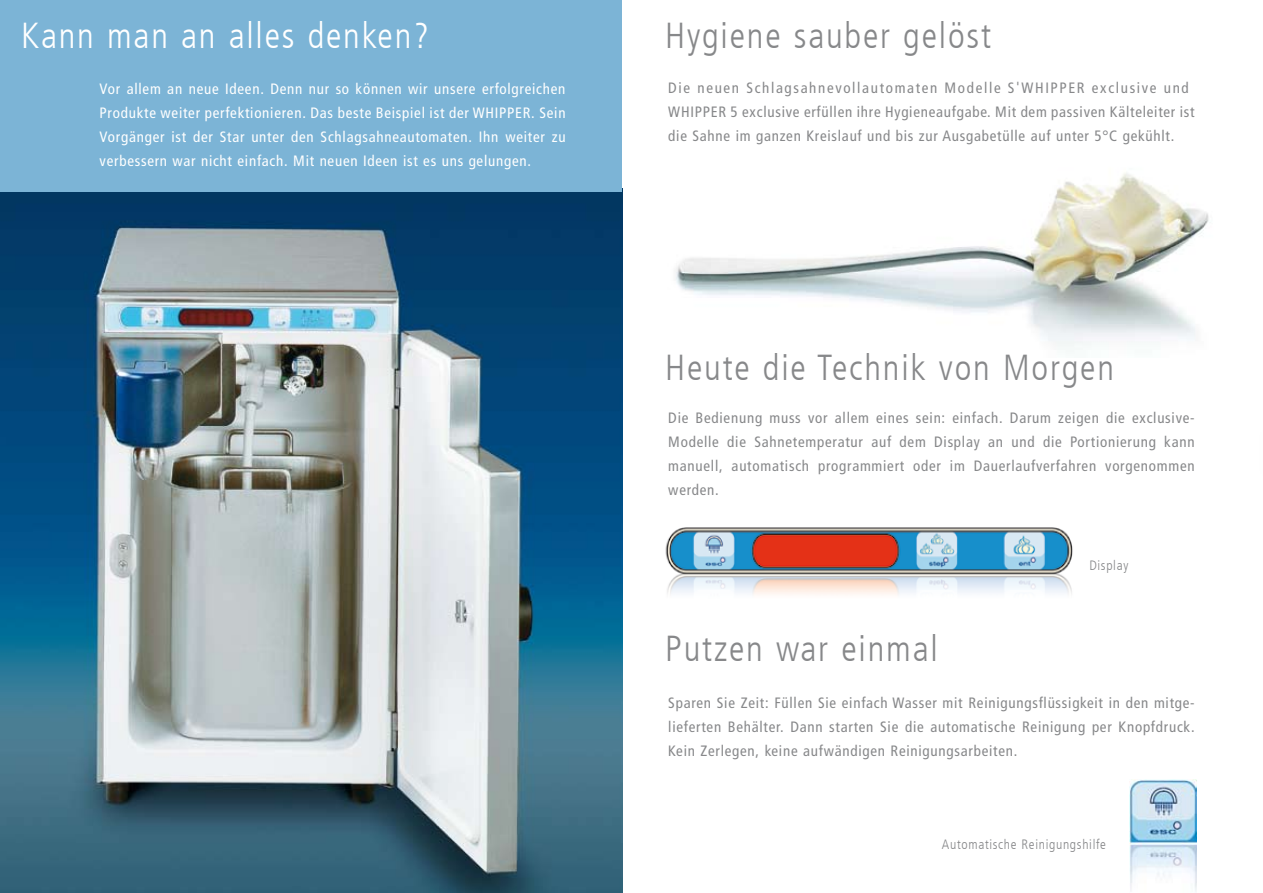
<style>
.page{position:relative;width:1263px;height:893px;background:#fff}
.page>*{position:absolute;margin:0;border:0;box-sizing:border-box;transform-origin:0 0}
.t1{font:300 condensed 36px "Frutiger LT";letter-spacing:.05em;color:#87888a}
.t2{font:300 condensed 36px "Frutiger LT";letter-spacing:.05em;color:#fff}
.t3{font:condensed 15px/24px "Frutiger LT";letter-spacing:.05em;color:#87888a;text-align:justify}
.t4{font:condensed 15px/24px "Frutiger LT";letter-spacing:.05em;color:#fff;text-align:justify}
.t5{font:300 condensed 13.5px "Frutiger LT";letter-spacing:.05em;color:#87888a}
</style>
<div class="page">
<img style="left:665px;top:527px;width:408px;height:68px">
<img style="left:1129px;top:779px;width:67px;height:113px">
<img style="left:675px;top:173px;width:534px;height:174px">
<img style="left:0;top:191px;width:622px;height:702px">
<div style="left:0;top:0;width:622px;height:191px;background:#7cb4d6"></div>
<h1 class="t2" style="left:21px;top:15px;width:409px">Kann man an alles denken?</h1>
<p class="t4" style="left:100px;top:77px;width:467px">Vor allem an neue Ideen. Denn nur so können wir unsere erfolgreichen Produkte weiter perfektionieren. Das beste Beispiel ist der WHIPPER. Sein Vorgänger ist der Star unter den Schlagsahneautomaten. Ihn weiter zu verbessern war nicht einfach. Mit neuen Ideen ist es uns gelungen.</p>
<h1 class="t1" style="left:665px;top:15px;width:327px">Hygiene sauber gelöst</h1>
<p class="t3" style="left:668px;top:76px;width:528px;text-align:left">Die neuen Schlagsahnevollautomaten Modelle S'WHIPPER exclusive und<br>WHIPPER 5 exclusive erfüllen ihre Hygieneaufgabe. Mit dem passiven Kälteleiter ist die Sahne im ganzen Kreislauf und bis zur Ausgabetülle auf unter 5°C gekühlt.</p>
<h1 class="t1" style="left:665px;top:347px;width:450px">Heute die Technik von Morgen</h1>
<p class="t3" style="left:668px;top:406px;width:528px">Die Bedienung muss vor allem eines sein: einfach. Darum zeigen die exclusive-Modelle die Sahnetemperatur auf dem Display an und die Portionierung kann manuell, automatisch programmiert oder im Dauerlaufverfahren vorgenommen werden.</p>
<h1 class="t1" style="left:665px;top:628px;width:274px">Putzen war einmal</h1>
<p class="t5" style="left:1089px;top:557px;width:41px">Display</p>
<p class="t3" style="left:668px;top:691px;width:528px">Sparen Sie Zeit: Füllen Sie einfach Wasser mit Reinigungsflüssigkeit in den mitge&shy;lieferten Behälter. Dann starten Sie die automatische Reinigung per Knopfdruck.<br>Kein Zerlegen, keine aufwändigen Reinigungsarbeiten.</p>
<p class="t5" style="left:942px;top:837px;width:166px">Automatische Reinigungshilfe</p>
</div>
